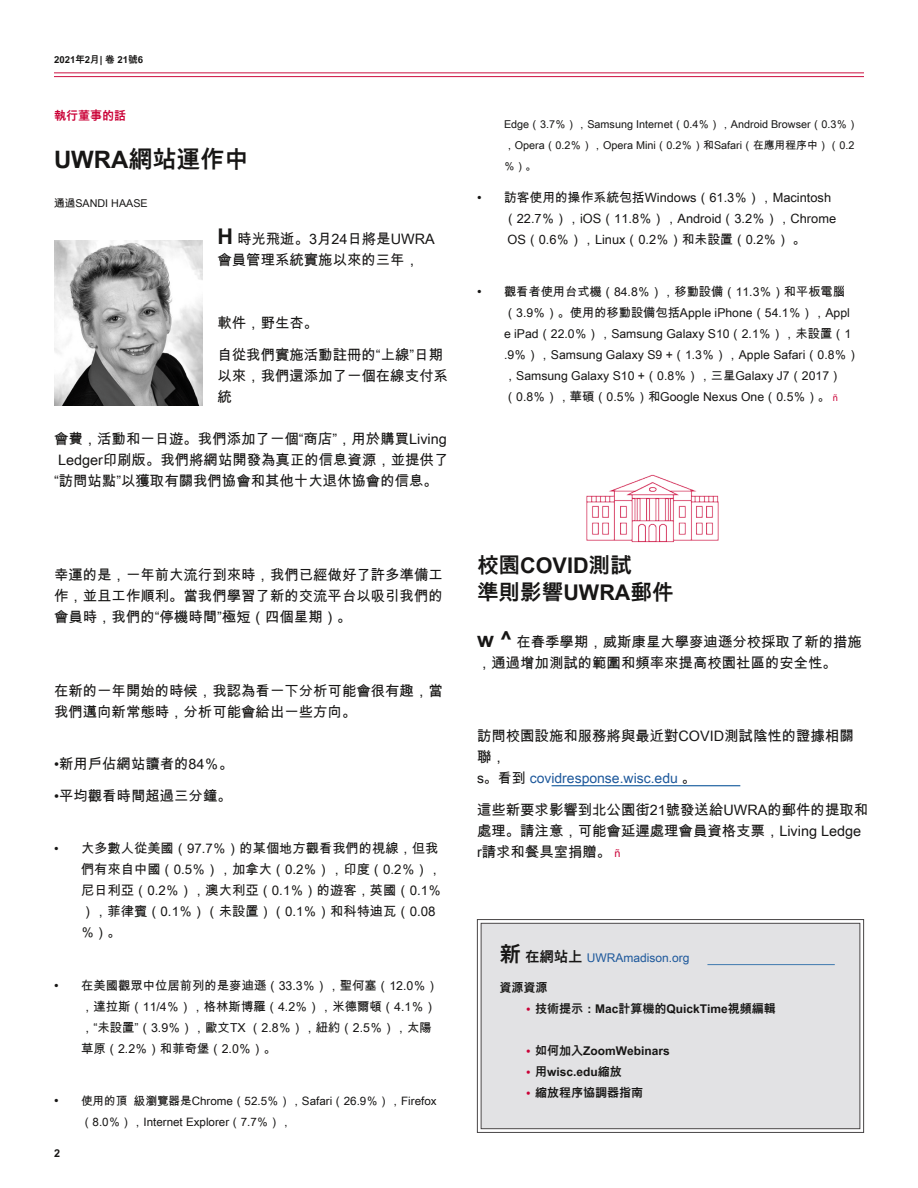
<style>
.page{position:relative;width:918px;height:1188px;background:#fff}
.page>*{position:absolute;margin:0;border:0;box-sizing:border-box;transform-origin:0 0}
.t1{font:700 24px "Arial Unicode MS";color:#171615}
.t2{font:700 21.6px/27px "Arial Unicode MS";color:#171615}
.t3{font:14.4px/21px "Arial Unicode MS";color:#171615}
.t4{font:13.95px "Arial Unicode MS";color:#1d589b}
.t5{font:13.2px/21px "Arial Unicode MS";color:#171615}
.t6{font:13.05px "Arial Unicode MS";color:#171615}
.t7{font:12.75px/21px "Arial Unicode MS";color:#171615}
.t8{font:12.3px/21px "Arial Unicode MS";color:#171615}
.t9{font:700 12px "Arial Unicode MS";color:#171615}
.t10{font:12px "Arial Unicode MS";color:#1d589b}
.t11{font:700 12px "Arial Unicode MS";color:#ca0036}
.t12{font:11.55px/21px "Arial Unicode MS";color:#171615}
.t13{font:10.8px/21px "Arial Unicode MS";color:#171615}
.t14{font:700 10.8px "Arial Unicode MS";color:#171615}
.t15{font:700 9.6px "Arial Unicode MS";color:#171615}
.s1{font-weight:700;font-size:21.6px}
.s2{font-size:9.15px;color:#ca0036}
.s3{color:#171615}
.s4{font-size:10.8px;color:#ca0036}
.s5{font-weight:700;font-size:21.6px;color:#171615}
.s6{font-weight:700;font-size:14.4px;color:#171615}
.s7{font-size:10.95px;color:#ca0036}
</style>
<div class="page">
<hr style="left:54px;top:72px;width:810px;height:1px;background:#cd1141">
<hr style="left:54px;top:76px;width:810px;height:1px;background:#cd1141">
<img style="left:54px;top:241px;width:148px;height:165px">
<svg style="left:477px;top:919px;width:387px;height:214px;background:#dedee0"></svg>
<hr style="left:552px;top:785px;width:188px;height:1px;background:#175d9e">
<img style="left:586px;top:474px;width:132px;height:69px">
<p class="t15" style="left:54px;top:53px;width:91px">2021年2月| 卷 21號6</p>
<p class="t11" style="left:54px;top:107px;width:73px">執行董事的話</p>
<h1 class="t1" style="left:54px;top:142px;width:196px">UWRA網站運作中</h1>
<p class="t13" style="left:54px;top:192px;width:95px">通過SANDI HAASE</p>
<p class="t3" style="left:218px;top:228px;width:219px"><span class="s1">H</span> 時光飛逝。3月24日將是UWRA會員管理系統實施以來的三年，</p>
<p class="t3" style="left:218px;top:307px;width:227px;line-height:31.5px">軟件，野生杏。<br>自從我們實施活動註冊的“上線”日期</p>
<p class="t3" style="left:218px;top:365px;width:232px">以來，我們還添加了一個在線支付系統</p>
<p class="t3" style="left:54px;top:428px;width:396px;text-align:justify">會費，活動和一日遊。我們添加了一個“商店”，用於購買Living Ledger印刷版。我們將網站開發為真正的信息資源，並提供了“訪問站點”以獲取有關我們協會和其他十大退休協會的信息。</p>
<p class="t3" style="left:54px;top:564px;width:390px;text-align:justify">幸運的是，一年前大流行到來時，我們已經做好了許多準備工作，並且工作順利。當我們學習了新的交流平台以吸引我們的會員時，我們的“停機時間”極短（四個星期）。</p>
<p class="t3" style="left:54px;top:680px;width:390px">在新的一年開始的時候，我認為看一下分析可能會很有趣，當我們邁向新常態時，分析可能會給出一些方向。</p>
<p class="t3" style="left:54px;top:753px;width:181px">•新用戶佔網站讀者的84％。</p>
<p class="t3" style="left:54px;top:785px;width:179px">•平均觀看時間超過三分鐘。</p>
<p class="t6" style="left:54px;top:839px;width:6px">•</p>
<p class="t6" style="left:54px;top:976px;width:6px">•</p>
<p class="t6" style="left:54px;top:1091px;width:6px">•</p>
<p class="t14" style="left:54px;top:1145px;width:8px">2</p>
<p class="t5" style="left:81px;top:838px;width:362px">大多數人從美國（97.7％）的某個地方觀看我們的視線，但我們有來自中國（0.5％），加拿大（0.2％），印度（0.2％），尼日利亞（0.2％），澳大利亞（0.1％）的遊客，英國（0.1％），菲律賓（0.1％）（未設置）（0.1％）和科特迪瓦（0.08％）。</p>
<p class="t8" style="left:81px;top:974px;width:359px">在美國觀眾中位居前列的是麥迪遜（33.3％），聖何塞（12.0％），達拉斯（11/4％），格林斯博羅（4.2％），米德爾頓（4.1％），“未設置”（3.9％），歐文TX （2.8％），紐約（2.5％），太陽草原（2.2％）和菲奇堡（2.0％）。</p>
<p class="t12" style="left:81px;top:1090px;width:357px">使用的頂 級瀏覽器是Chrome（52.5％），Safari（26.9％），Firefox（8.0％），Internet Explorer（7.7％），</p>
<p class="t6" style="left:477px;top:188px;width:6px">•</p>
<p class="t6" style="left:477px;top:282px;width:6px">•</p>
<p class="t13" style="left:504px;top:113px;width:356px">Edge（3.7％），Samsung Internet（0.4％），Android Browser（0.3％），Opera（0.2％），Opera Mini（0.2％）和Safari（在應用程序中）（0.2％）。</p>
<p class="t7" style="left:504px;top:186px;width:334px">訪客使用的操作系統包括Windows（61.3％），Macintosh（22.7％），iOS（11.8％），Android（3.2％），Chrome<br>OS（0.6％），Linux（0.2％）和未設置（0.2％） 。</p>
<p class="t8" style="left:504px;top:281px;width:357px">觀看者使用台式機（84.8％），移動設備（11.3％）和平板電腦（3.9％）。使用的移動設備包括Apple iPhone（54.1％），Appl e iPad（22.0％），Samsung Galaxy S10（2.1％），未設置（1 .9％），Samsung Galaxy S9 +（1.3％），Apple Safari（0.8％），Samsung Galaxy S10 +（0.8％），三星Galaxy J7（2017）（0.8％），華碩（0.5％）和Google Nexus One（0.5％）。 <span class="s2">ñ</span></p>
<h2 class="t2" style="left:477px;top:551px;width:198px">校園COVID測試<br>準則影響UWRA郵件</h2>
<p class="t3" style="left:477px;top:630px;width:387px"><span class="s1">w ^</span> 在春季學期，威斯康星大學麥迪遜分校採取了新的措施，通過增加測試的範圍和頻率來提高校園社區的安全性。</p>
<p class="t3" style="left:477px;top:725px;width:378px">訪問校園設施和服務將與最近對COVID測試陰性的證據相關聯，</p>
<p class="t4" style="left:477px;top:768px;width:220px"><span class="s3">s。看到</span> covidresponse.wisc.edu <span class="s3">。</span></p>
<p class="t3" style="left:477px;top:798px;width:393px">這些新要求影響到北公園街21號發送給UWRA的郵件的提取和處理。請注意，可能會延遲處理會員資格支票，Living Ledge r請求和餐具室捐贈。 <span class="s4">ñ</span></p>
<p class="t10" style="left:500px;top:950px;width:191px"><span class="s5">新</span> <span class="s6">在網站上</span> UWRAmadison.org</p>
<p class="t9" style="left:500px;top:980px;width:49px">資源資源</p>
<p class="t9" style="left:526px;top:1001px;width:251px"><span class="s7">•</span> 技術提示：Mac計算機的QuickTime視頻編輯</p>
<p class="t9" style="left:526px;top:1043px;width:145px"><span class="s7">•</span> 如何加入ZoomWebinars</p>
<p class="t9" style="left:526px;top:1064px;width:97px"><span class="s7">•</span> 用wisc.edu縮放</p>
<p class="t9" style="left:526px;top:1085px;width:118px"><span class="s7">•</span> 縮放程序協調器指南</p>
</div>
